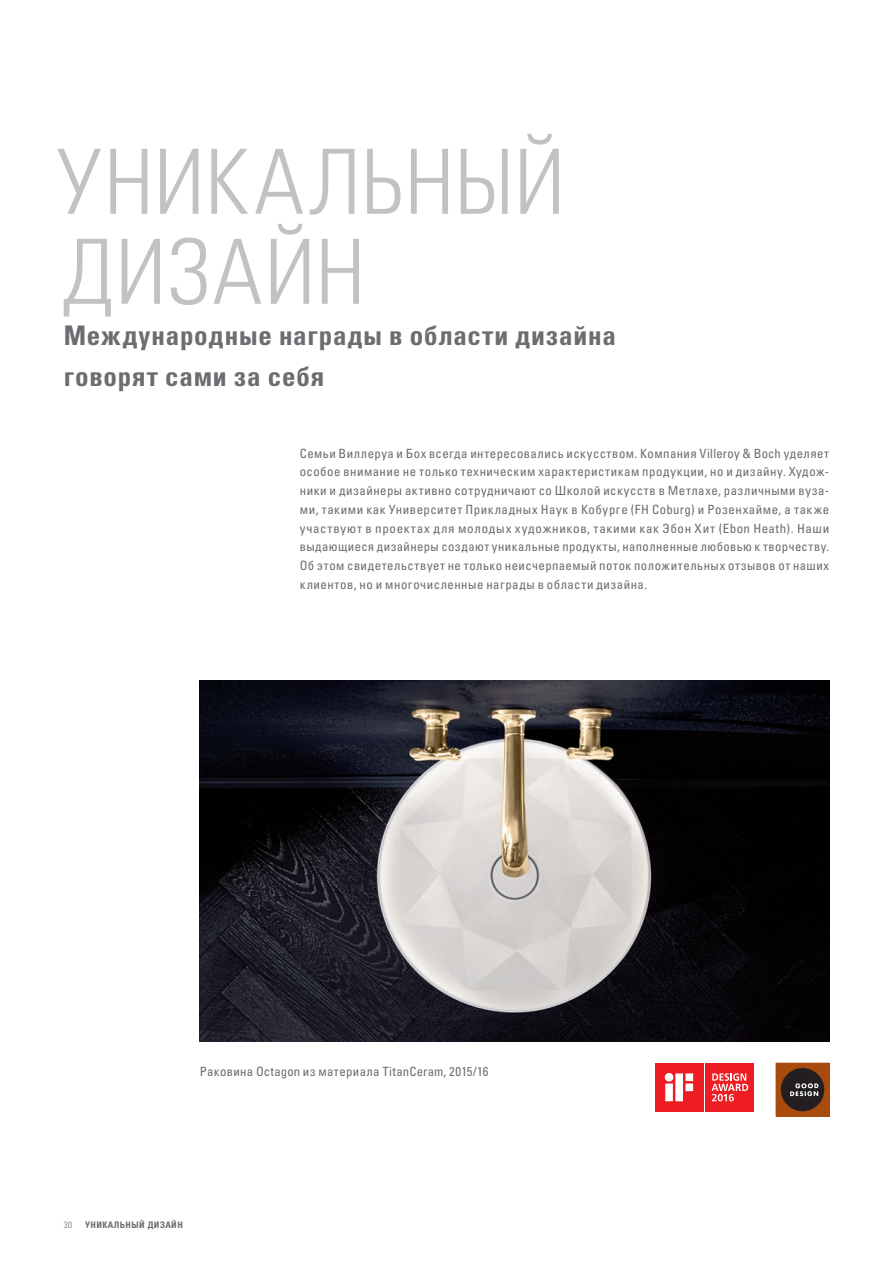
<style>
.page{position:relative;width:893px;height:1263px;background:#fff}
.page>*{position:absolute;margin:0;border:0;box-sizing:border-box;transform-origin:0 0}
.HL_24_16p_pt{font:90px/90px "Univers LTCYR 47 Light Cond";letter-spacing:.005em;color:#c1c2c4}
.HL_24_16p_pt-2{font:27px/41.2px "Univers LTCYR 67 Bold Cond";letter-spacing:.03em;color:#6c6d70}
.t1{font:condensed 12.75px/18.8px "Univers LTCYR 57";letter-spacing:.035em;color:#6c6d70;text-align:justify}
.Kollektion{font:9px "Univers LTCYR 67 Bold Cond";letter-spacing:.05em;color:#6c6d70}
.t2{font:9px "Univers LTCYR 47 Light Cond";color:#6c6d70}
</style>
<div class="page">
<img style="left:200px;top:680px;width:629px;height:362px">
<div style="left:776px;top:1063px;width:53px;height:53px;background:#a84b0d"></div>
<div style="left:781px;top:1068px;width:43px;height:43px;background:#231f20;border-radius:50%"></div>
<svg style="left:790px;top:1083px;width:28px;height:13px"></svg>
<div style="left:653px;top:1061px;width:103px;height:53px;background:linear-gradient(to right,#ee1d23,#ee1d23)"></div>
<div style="left:706px;top:1063px;width:48px;height:48px;background:#ee1d23"></div>
<svg style="left:711px;top:1073px;width:37px;height:28px"></svg>
<div style="left:655px;top:1063px;width:48px;height:48px;background:#ee1d23"></div>
<svg style="left:665px;top:1073px;width:28px;height:28px"></svg>
<p class="HL_24_16p_pt" style="left:57px;top:132px;width:510px">УНИКАЛЬНЫЙ<br>ДИЗАЙН</p>
<p class="HL_24_16p_pt-2" style="left:64px;top:314px;width:554px">Международные награды в области дизайна говорят сами за себя</p>
<p class="t1" style="left:300px;top:443px;width:531px">Семьи Виллеруа и Бох всегда интересовались искусством. Компания Villeroy &amp; Boch уделяет особое внимание не только техническим характеристикам продукции, но и дизайну. Худож&shy;ники и дизайнеры активно сотрудничают со Школой искусств в Метлахе, различными вуза&shy;ми, такими как Университет Прикладных Наук в Кобурге (FH Coburg) и Розенхайме, а также участвуют в проектах для молодых художников, такими как Эбон Хит (Ebon Heath). Наши выдающиеся дизайнеры создают уникальные продукты, наполненные любовью к творчеству.<br>Об этом свидетельствует не только неисчерпаемый поток положительных отзывов от наших клиентов, но и многочисленные награды в области дизайна.</p>
<p class="t1" style="left:200px;top:1062px;width:290px">Раковина Octagon из материала TitanCeram, 2015/16</p>
<p class="t2" style="left:64px;top:1218px;width:10px">30</p>
<p class="Kollektion" style="left:85px;top:1219px;width:99px">УНИКАЛЬНЫЙ ДИЗАЙН</p>
</div>
